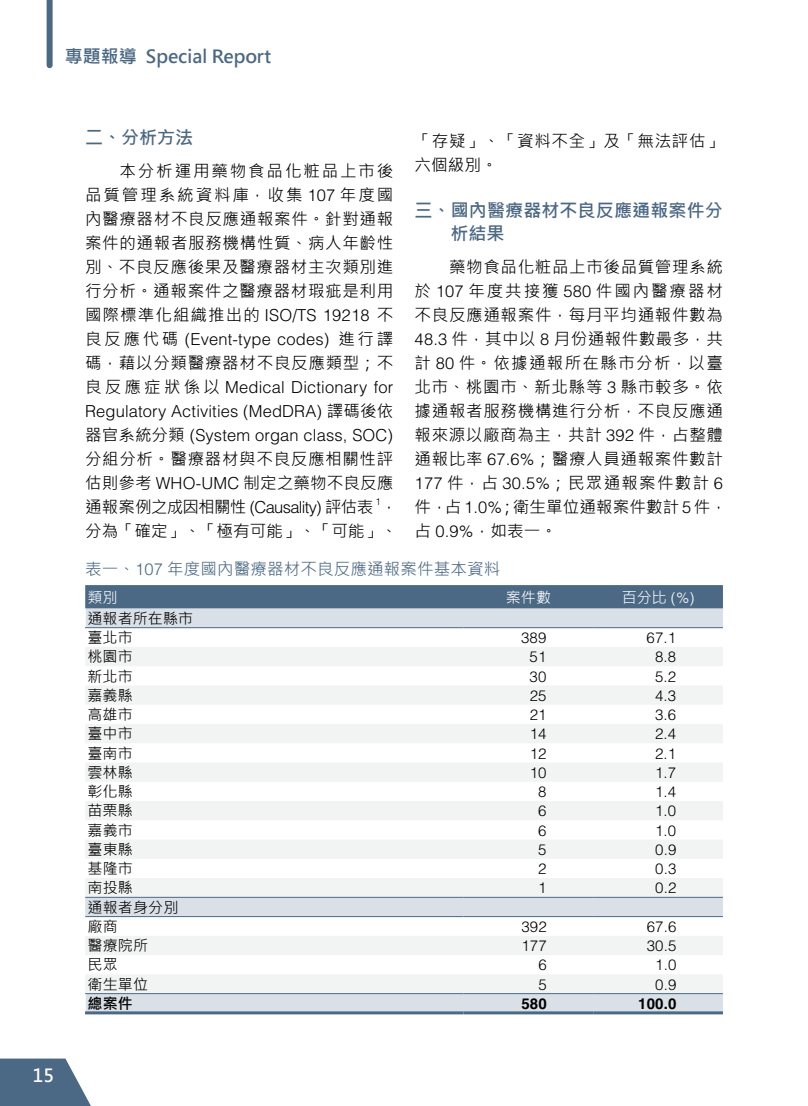
<style>
.page{position:relative;width:808px;height:1106px;background:#fff}
.page>*{position:absolute;margin:0;border:0;box-sizing:border-box;transform-origin:0 0}
.t1{font:700 18px/22.5px "Microsoft Jheng Hei";color:#4b6884}
.t2{font:700 18px "Microsoft Jheng Hei";color:#fff}
.t3{font:16.5px/24px "Microsoft Jheng Hei";letter-spacing:.04em;color:#000;text-align:justify}
.t4{font:300 16.5px/24px "Helvetica";letter-spacing:.01em;color:#000;text-align:justify}
.t5{font:16.5px "Microsoft Jheng Hei";letter-spacing:.01em;color:#4b6884}
.t6{font:16.5px/24px "Microsoft Jheng Hei";letter-spacing:.01em;color:#000;text-align:right}
.t7{font:300 15px "Helvetica";letter-spacing:.01em;color:#000}
.t8{font:15px/19.2px "Microsoft Jheng Hei";letter-spacing:.01em;color:#000}
.t9{font:15px "Microsoft Jheng Hei";letter-spacing:.01em;color:#fff}
.t10{font:700 15px "Helvetica";letter-spacing:.01em;color:#000}
.t11{font:700 15px "Microsoft Jheng Hei";color:#000}
.t12{font:300 9.6px "Helvetica";color:#000}
.s1{font-family:"Helvetica";font-weight:300}
.s2{font-family:"Microsoft Jheng Hei";font-weight:400}
</style>
<div class="page">
<svg style="left:0;top:1058px;width:91px;height:48px;background:#667e96"></svg>
<div style="left:47px;top:0;width:6px;height:65px;background:#4b6884"></div>
<svg style="left:85px;top:628px;width:638px;height:383px"></svg>
<svg style="left:85px;top:647px;width:638px;height:346px;fill:#f2f3f3"></svg>
<hr style="left:85px;top:993px;width:378px;height:1px;background:#4b6884">
<hr style="left:463px;top:993px;width:130px;height:1px;background:#4b6884">
<hr style="left:593px;top:993px;width:130px;height:1px;background:#4b6884">
<svg style="left:85px;top:993px;width:1px;height:18px"></svg>
<hr style="left:85px;top:1011px;width:378px;height:3px;background:#4b6884">
<hr style="left:463px;top:1011px;width:130px;height:3px;background:#4b6884">
<hr style="left:593px;top:1011px;width:130px;height:3px;background:#4b6884">
<svg style="left:85px;top:585px;width:638px;height:42px;background:#8b9db0"></svg>
<hr style="left:85px;top:627px;width:378px;height:1px;background:#4b6884">
<hr style="left:463px;top:627px;width:130px;height:1px;background:#4b6884">
<hr style="left:593px;top:627px;width:130px;height:1px;background:#4b6884">
<hr style="left:85px;top:897px;width:378px;height:1px;background:#4b6884">
<hr style="left:463px;top:897px;width:130px;height:1px;background:#4b6884">
<hr style="left:593px;top:897px;width:130px;height:1px;background:#4b6884">
<hr style="left:85px;top:916px;width:378px;height:1px;background:#4b6884">
<hr style="left:463px;top:916px;width:130px;height:1px;background:#4b6884">
<hr style="left:593px;top:916px;width:130px;height:1px;background:#4b6884">
<p class="t1" style="left:65px;top:45px;width:208px">專題報導 Special Report</p>
<p class="t2" style="left:33px;top:1063px;width:23px">15</p>
<p class="t1" style="left:85px;top:126px;width:109px">二、分析方法</p>
<p class="t3" style="left:85px;top:159px;width:310px;text-indent:35px">本分析運用藥物食品化粧品上市後品質管理系統資料庫，收集 <span class="s1">107</span> 年度國內醫療器材不良反應通報案件。針對通報案件的通報者服務機構性質、病人年齡性別、不良反應後果及醫療器材主次類別進行分析。通報案件之醫療器材瑕疵是利用國際標準化組織推出的 <span class="s1">ISO/TS 19218</span> 不</p>
<p class="t4" style="left:85px;top:326px;width:310px"><span class="s2">良反應代碼</span> (Event-type codes) <span class="s2">進行譯</span></p>
<p class="t3" style="left:85px;top:351px;width:310px">碼，藉以分類醫療器材不良反應類型；不</p>
<p class="t4" style="left:85px;top:374px;width:310px"><span class="s2">良反應症狀係以</span> Medical Dictionary for Regulatory Activities (MedDRA) <span class="s2">譯碼後依器官系統分類</span> (System organ class, SOC)</p>
<p class="t3" style="left:85px;top:447px;width:310px">分組分析。醫療器材與不良反應相關性評估則參考 <span class="s1">WHO-UMC</span> 制定之藥物不良反應通報案例之成因相關性 <span class="s1">(Causality)</span> 評估表</p>
<p class="t3" style="left:415px;top:128px;width:310px">「存疑」、「資料不全」及「無法評估」六個級別。</p>
<p class="t1" style="left:451px;top:199px;width:274px;text-indent:-36px">三、國內醫療器材不良反應通報案件分析結果</p>
<p class="t3" style="left:415px;top:255px;width:314px;text-align:left;text-indent:35px">藥物食品化粧品上市後品質管理系統於 <span class="s1">107</span> 年度共接獲 <span class="s1">580</span> 件國內醫療器材不良反應通報案件，每月平均通報件數為<br><span class="s1">48.3</span> 件，其中以 <span class="s1">8</span> 月份通報件數最多，共計 <span class="s1">80</span> 件。依據通報所在縣市分析，以臺北市、桃園市、新北縣等 <span class="s1">3</span> 縣市較多。依據通報者服務機構進行分析，不良反應通報來源以廠商為主，共計 <span class="s1">392</span> 件，占整體通報比率 <span class="s1">67.6%</span>；醫療人員通報案件數計<br><span class="s1">177</span> 件，占 <span class="s1">30.5%</span>；民眾通報案件數計 <span class="s1">6</span>件，占 <span class="s1">1.0%</span>；衛生單位通報案件數計 <span class="s1">5</span>件，占 <span class="s1">0.9%</span>，如表一。</p>
<p class="t5" style="left:85px;top:558px;width:417px">表一、<span class="s1">107</span> 年度國內醫療器材不良反應通報案件基本資料</p>
<p class="t9" style="left:87px;top:588px;width:32px">類別</p>
<p class="t9" style="left:506px;top:588px;width:47px">案件數</p>
<p class="t9" style="left:622px;top:588px;width:74px">百分比 <span class="s1">(%)</span></p>
<p class="t8" style="left:87px;top:609px;width:107px">通報者所在縣市臺北市</p>
<p class="t12" style="left:375px;top:495px;width:7px">1</p>
<p class="t6" style="left:85px;top:495px;width:314px">，<br>分為「確定」、「極有可能」、「可能」、</p>
<p class="t7" style="left:521px;top:628px;width:27px">389</p>
<p class="t7" style="left:646px;top:628px;width:31px">67.1</p>
<p class="t8" style="left:87px;top:647px;width:47px">桃園市</p>
<p class="t7" style="left:530px;top:647px;width:18px">51</p>
<p class="t7" style="left:655px;top:647px;width:23px">8.8</p>
<p class="t8" style="left:87px;top:666px;width:47px">新北市</p>
<p class="t7" style="left:530px;top:667px;width:18px">30</p>
<p class="t7" style="left:655px;top:667px;width:23px">5.2</p>
<p class="t8" style="left:87px;top:686px;width:47px">嘉義縣</p>
<p class="t7" style="left:530px;top:686px;width:18px">25</p>
<p class="t7" style="left:655px;top:686px;width:23px">4.3</p>
<p class="t8" style="left:87px;top:705px;width:47px">高雄市</p>
<p class="t7" style="left:530px;top:705px;width:18px">21</p>
<p class="t7" style="left:655px;top:705px;width:23px">3.6</p>
<p class="t8" style="left:87px;top:724px;width:47px">臺中市</p>
<p class="t7" style="left:530px;top:724px;width:18px">14</p>
<p class="t7" style="left:655px;top:724px;width:23px">2.4</p>
<p class="t8" style="left:87px;top:743px;width:47px">臺南市</p>
<p class="t7" style="left:530px;top:744px;width:18px">12</p>
<p class="t7" style="left:655px;top:744px;width:23px">2.1</p>
<p class="t8" style="left:87px;top:763px;width:47px">雲林縣</p>
<p class="t7" style="left:530px;top:763px;width:18px">10</p>
<p class="t7" style="left:655px;top:763px;width:23px">1.7</p>
<p class="t8" style="left:87px;top:782px;width:47px">彰化縣</p>
<p class="t7" style="left:538px;top:782px;width:10px">8</p>
<p class="t7" style="left:655px;top:782px;width:23px">1.4</p>
<p class="t8" style="left:87px;top:801px;width:47px">苗栗縣</p>
<p class="t7" style="left:538px;top:801px;width:10px">6</p>
<p class="t7" style="left:655px;top:801px;width:23px">1.0</p>
<p class="t8" style="left:88px;top:820px;width:47px">嘉義市</p>
<p class="t7" style="left:538px;top:821px;width:10px">6</p>
<p class="t7" style="left:655px;top:821px;width:23px">1.0</p>
<p class="t8" style="left:88px;top:839px;width:47px">臺東縣</p>
<p class="t7" style="left:538px;top:840px;width:10px">5</p>
<p class="t7" style="left:655px;top:840px;width:23px">0.9</p>
<p class="t8" style="left:88px;top:859px;width:47px">基隆市</p>
<p class="t7" style="left:538px;top:859px;width:10px">2</p>
<p class="t7" style="left:655px;top:859px;width:23px">0.3</p>
<p class="t8" style="left:88px;top:878px;width:47px">南投縣</p>
<p class="t7" style="left:538px;top:878px;width:10px">1</p>
<p class="t7" style="left:655px;top:878px;width:23px">0.2</p>
<p class="t8" style="left:88px;top:897px;width:92px">通報者身分別廠商</p>
<p class="t7" style="left:521px;top:917px;width:27px">392</p>
<p class="t7" style="left:647px;top:917px;width:31px">67.6</p>
<p class="t8" style="left:88px;top:936px;width:62px">醫療院所</p>
<p class="t7" style="left:521px;top:936px;width:27px">177</p>
<p class="t7" style="left:647px;top:936px;width:31px">30.5</p>
<p class="t8" style="left:88px;top:955px;width:32px">民眾</p>
<p class="t7" style="left:538px;top:955px;width:10px">6</p>
<p class="t7" style="left:655px;top:955px;width:23px">1.0</p>
<p class="t8" style="left:88px;top:974px;width:62px">衛生單位</p>
<p class="t7" style="left:538px;top:975px;width:10px">5</p>
<p class="t7" style="left:655px;top:975px;width:23px">0.9</p>
<p class="t11" style="left:88px;top:994px;width:47px">總案件</p>
<p class="t10" style="left:521px;top:994px;width:27px">580</p>
<p class="t10" style="left:638px;top:994px;width:40px">100.0</p>
</div>
